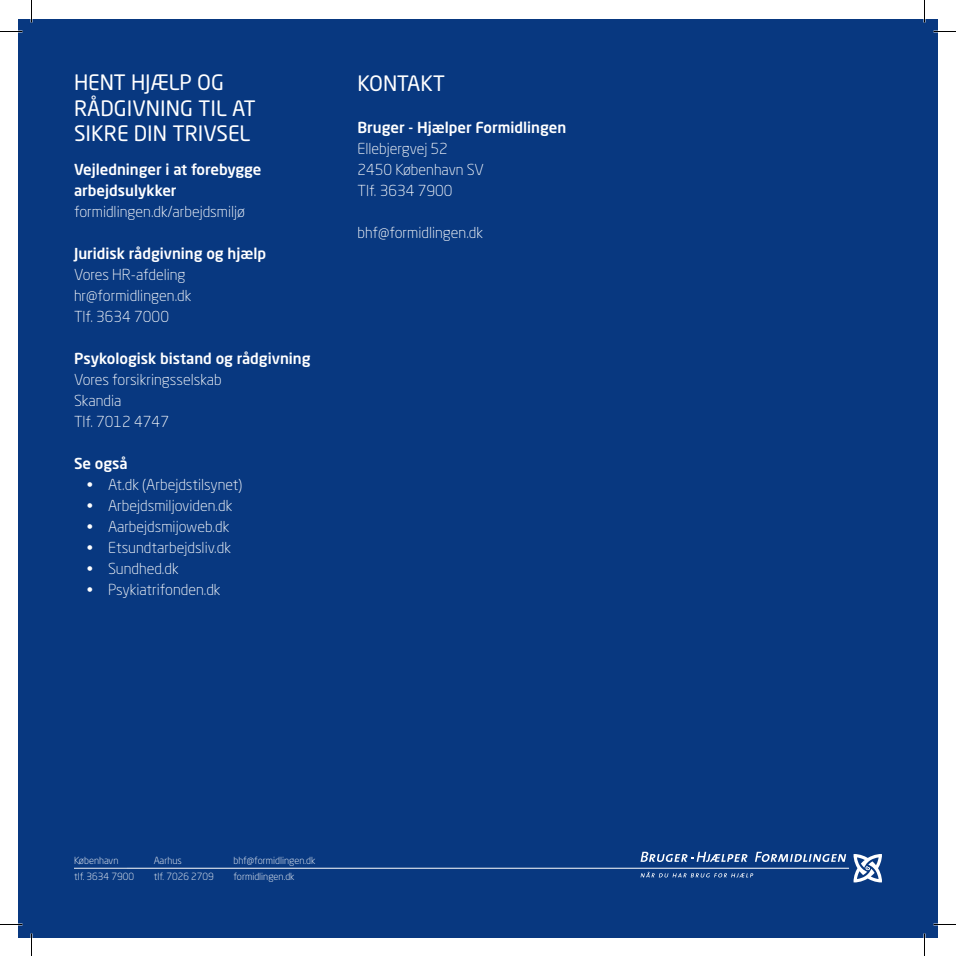
<style>
.page{position:relative;width:956px;height:956px;background:#fff}
.page>*{position:absolute;margin:0;border:0;box-sizing:border-box;transform-origin:0 0}
.t1{font:21px/25.5px "Neo Sans Std";color:#fff}
.t2{font:21px "Neo Sans Std";letter-spacing:-.025em;color:#fff}
.t3{font:300 15px/21px "Neo Sans Std";color:#fff}
.t4{font:500 15px/21px "Neo Sans Std";color:#fff}
.t5{font:300 9.75px/15.6px "Neo Sans Std";color:#fff}
</style>
<div class="page">
<div style="left:19px;top:19px;width:918px;height:918px;background:#083880"></div>
<svg style="left:755px;top:852px;width:91px;height:10px"></svg>
<svg style="left:640px;top:852px;width:107px;height:10px"></svg>
<svg style="left:640px;top:872px;width:113px;height:5px"></svg>
<hr style="left:127px;top:868px;width:722px;height:1px;background:#fff">
<svg style="left:853px;top:854px;width:29px;height:28px"></svg>
<hr style="left:74px;top:868px;width:53px;height:1px;background:#fff">
<hr style="left:0;top:923px;width:22px;height:2px;background:#fff">
<hr style="left:933px;top:923px;width:23px;height:2px;background:#fff">
<hr style="left:923px;top:0;width:2px;height:23px;background:#fff">
<hr style="left:923px;top:933px;width:2px;height:23px;background:#fff">
<svg style="left:0;top:31px;width:22px;height:1px"></svg>
<svg style="left:933px;top:31px;width:23px;height:1px"></svg>
<svg style="left:0;top:924px;width:22px;height:1px"></svg>
<svg style="left:933px;top:924px;width:23px;height:1px"></svg>
<svg style="left:31px;top:0;width:1px;height:23px"></svg>
<svg style="left:31px;top:933px;width:1px;height:23px"></svg>
<svg style="left:924px;top:0;width:1px;height:23px"></svg>
<svg style="left:924px;top:933px;width:1px;height:23px"></svg>
<h1 class="t1" style="left:74px;top:69px;width:183px">HENT HJÆLP OG<br>RÅDGIVNING TIL AT<br>SIKRE DIN TRIVSEL</h1>
<p class="t4" style="left:74px;top:158px;width:189px">Vejledninger i at forebygge arbejdsulykker</p>
<p class="t3" style="left:74px;top:201px;width:173px">formidlingen.dk/arbejdsmiljø</p>
<p class="t4" style="left:74px;top:242px;width:194px">Juridisk rådgivning og hjælp</p>
<p class="t3" style="left:74px;top:264px;width:119px">Vores HR-afdeling hr@formidlingen.dk<br>Tlf. 3634 7000</p>
<p class="t4" style="left:74px;top:347px;width:238px">Psykologisk bistand og rådgivning</p>
<p class="t3" style="left:74px;top:369px;width:149px">Vores forsikringsselskab<br>Skandia<br>Tlf. 7012 4747</p>
<p class="t4" style="left:74px;top:452px;width:55px">Se også</p>
<p class="t3" style="left:87px;top:474px;width:157px">• At.dk (Arbejdstilsynet)</p>
<p class="t3" style="left:87px;top:495px;width:147px">• Arbejdsmiljoviden.dk</p>
<p class="t3" style="left:87px;top:516px;width:144px">• Aarbejdsmijoweb.dk</p>
<p class="t3" style="left:87px;top:537px;width:146px">• Etsundtarbejdsliv.dk</p>
<p class="t3" style="left:87px;top:558px;width:93px">• Sundhed.dk</p>
<p class="t3" style="left:87px;top:579px;width:135px">• Psykiatrifonden.dk</p>
<h1 class="t2" style="left:357px;top:70px;width:89px">KONTAKT</h1>
<p class="t4" style="left:357px;top:116px;width:210px">Bruger - Hjælper Formidlingen</p>
<p class="t3" style="left:357px;top:138px;width:128px">Ellebjergvej 52<br>2450 København SV<br>Tlf. 3634 7900</p>
<p class="t3" style="left:357px;top:222px;width:127px">bhf@formidlingen.dk</p>
<p class="t5" style="left:74px;top:853px;width:62px">København<br>tlf. 3634 7900</p>
<p class="t5" style="left:154px;top:853px;width:62px">Aarhus<br>tlf. 7026 2709</p>
<p class="t5" style="left:233px;top:853px;width:83px">bhf@formidlingen.dk formidlingen.dk</p>
</div>
